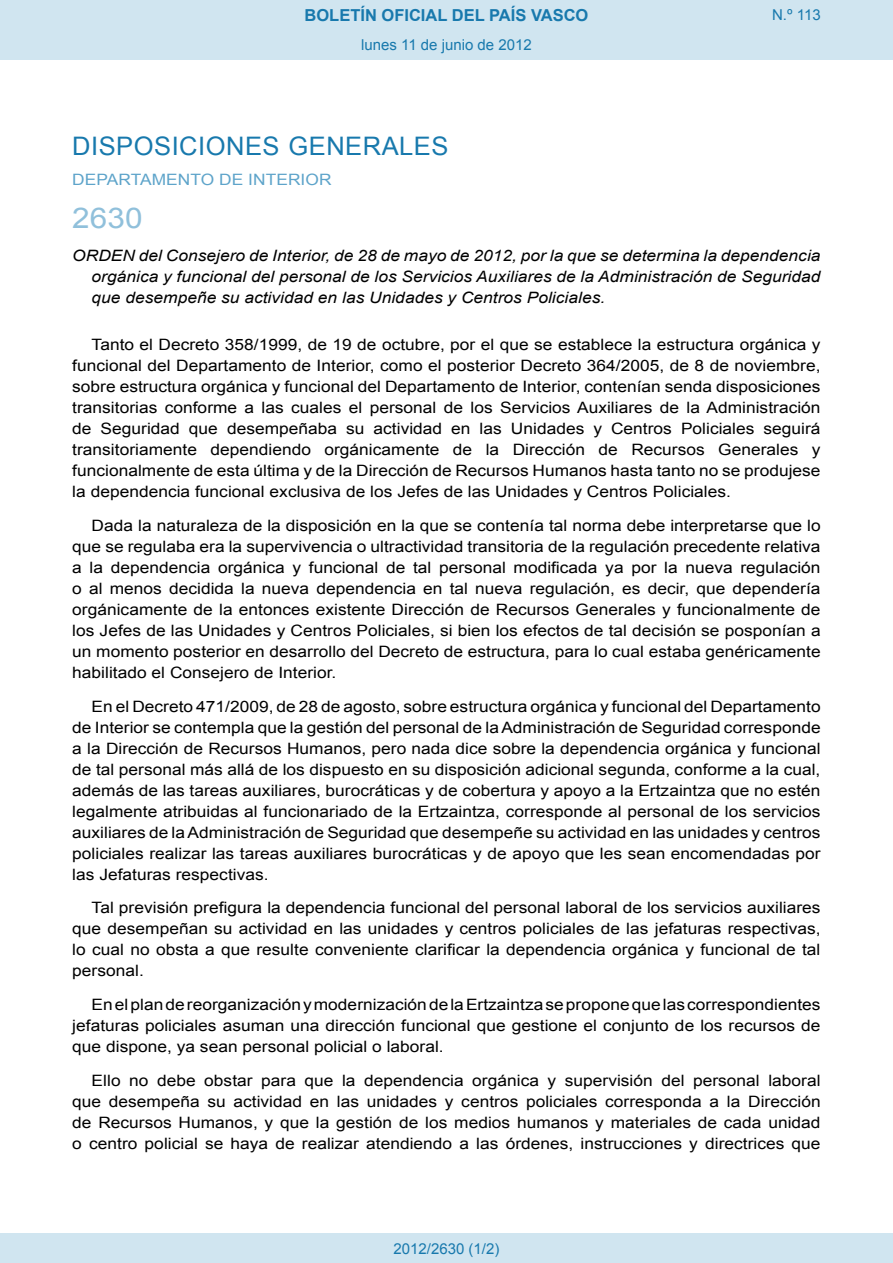
<style>
.page{position:relative;width:893px;height:1263px;background:#fff}
.page>*{position:absolute;margin:0;border:0;box-sizing:border-box;transform-origin:0 0}
.BOPVOrden{font:28.5px "Arial";color:#90c0db;scale:1.11 1}
.BOPVSeccion{font:25.5px "Arial";letter-spacing:.02em;color:#1879ad}
.t1{font:700 16.5px "Arial";color:#1879ad}
.BOPVDetalle{font:15.6px/21px "Arial";color:#000;text-align:justify;scale:1.11 1}
.BOPVTitulo{font:italic 15.6px/21px "Arial";color:#000;text-align:justify;scale:1.11 1}
.BOPVOrganismo{font:15.6px "Arial";letter-spacing:.005em;color:#5ea4ca;scale:1.11 1}
.Paginacion_Centro{font:15px "Arial";color:#1879ad}
</style>
<div class="page">
<div style="left:0;top:0;width:893px;height:60px;background:#d0e5f0"></div>
<div style="left:0;top:1233px;width:893px;height:30px;background:#d0e5f0"></div>
<p class="t1" style="left:305px;top:4px;width:285px">BOLETÍN OFICIAL DEL PAÍS VASCO</p>
<p class="Paginacion_Centro" style="left:361px;top:35px;width:172px">lunes 11 de junio de 2012</p>
<p class="Paginacion_Centro" style="left:772px;top:5px;width:50px">N.º 113</p>
<p class="BOPVSeccion" style="left:72px;top:129px;width:378px">DISPOSICIONES GENERALES</p>
<p class="BOPVOrganismo" style="left:72px;top:169px;width:235px">DEPARTAMENTO DE INTERIOR</p>
<p class="BOPVOrden" style="left:72px;top:199px;width:65px">2630</p>
<p class="BOPVTitulo" style="left:92px;top:246px;width:658px;text-indent:-19px">ORDEN del Consejero de Interior, de 28 de mayo de 2012, por la que se determina la dependencia orgánica y funcional del personal de los Servicios Auxiliares de la Administración de Seguridad que desempeñe su actividad en las Unidades y Centros Policiales.</p>
<p class="BOPVDetalle" style="left:72px;top:334px;width:676px;text-indent:19px">Tanto el Decreto 358/1999, de 19 de octubre, por el que se establece la estructura orgánica y funcional del Departamento de Interior, como el posterior Decreto 364/2005, de 8 de noviembre, sobre estructura orgánica y funcional del Departamento de Interior, contenían senda disposiciones transitorias conforme a las cuales el personal de los Servicios Auxiliares de la Administración de Seguridad que desempeñaba su actividad en las Unidades y Centros Policiales seguirá transitoriamente dependiendo orgánicamente de la Dirección de Recursos Generales y funcionalmente de esta última y de la Dirección de Recursos Humanos hasta tanto no se produjese la dependencia funcional exclusiva de los Jefes de las Unidades y Centros Policiales.</p>
<p class="BOPVDetalle" style="left:72px;top:515px;width:676px;text-indent:19px">Dada la naturaleza de la disposición en la que se contenía tal norma debe interpretarse que lo que se regulaba era la supervivencia o ultractividad transitoria de la regulación precedente relativa a la dependencia orgánica y funcional de tal personal modificada ya por la nueva regulación o al menos decidida la nueva dependencia en tal nueva regulación, es decir, que dependería orgánicamente de la entonces existente Dirección de Recursos Generales y funcionalmente de los Jefes de las Unidades y Centros Policiales, si bien los efectos de tal decisión se posponían a un momento posterior en desarrollo del Decreto de estructura, para lo cual estaba genéricamente habilitado el Consejero de Interior.</p>
<p class="BOPVDetalle" style="left:72px;top:696px;width:676px;text-indent:19px">En el Decreto 471/2009, de 28 de agosto, sobre estructura orgánica y funcional del Departamento de Interior se contempla que la gestión del personal de la Administración de Seguridad corresponde a la Dirección de Recursos Humanos, pero nada dice sobre la dependencia orgánica y funcional de tal personal más allá de los dispuesto en su disposición adicional segunda, conforme a la cual, además de las tareas auxiliares, burocráticas y de cobertura y apoyo a la Ertzaintza que no estén legalmente atribuidas al funcionariado de la Ertzaintza, corresponde al personal de los servicios auxiliares de la Administración de Seguridad que desempeñe su actividad en las unidades y centros policiales realizar las tareas auxiliares burocráticas y de apoyo que les sean encomendadas por las Jefaturas respectivas.</p>
<p class="BOPVDetalle" style="left:72px;top:897px;width:676px;text-indent:19px">Tal previsión prefigura la dependencia funcional del personal laboral de los servicios auxiliares que desempeñan su actividad en las unidades y centros policiales de las jefaturas respectivas, lo cual no obsta a que resulte conveniente clarificar la dependencia orgánica y funcional de tal personal.</p>
<p class="BOPVDetalle" style="left:72px;top:994px;width:676px;text-indent:19px">En el plan de reorganización y modernización de la Ertzaintza se propone que las correspondientes jefaturas policiales asuman una dirección funcional que gestione el conjunto de los recursos de que dispone, ya sean personal policial o laboral.</p>
<p class="BOPVDetalle" style="left:72px;top:1070px;width:676px;text-indent:19px">Ello no debe obstar para que la dependencia orgánica y supervisión del personal laboral que desempeña su actividad en las unidades y centros policiales corresponda a la Dirección de Recursos Humanos, y que la gestión de los medios humanos y materiales de cada unidad o centro policial se haya de realizar atendiendo a las órdenes, instrucciones y directrices que</p>
<p class="Paginacion_Centro" style="left:393px;top:1238px;width:107px">2012/2630 (1/2)</p>
</div>
